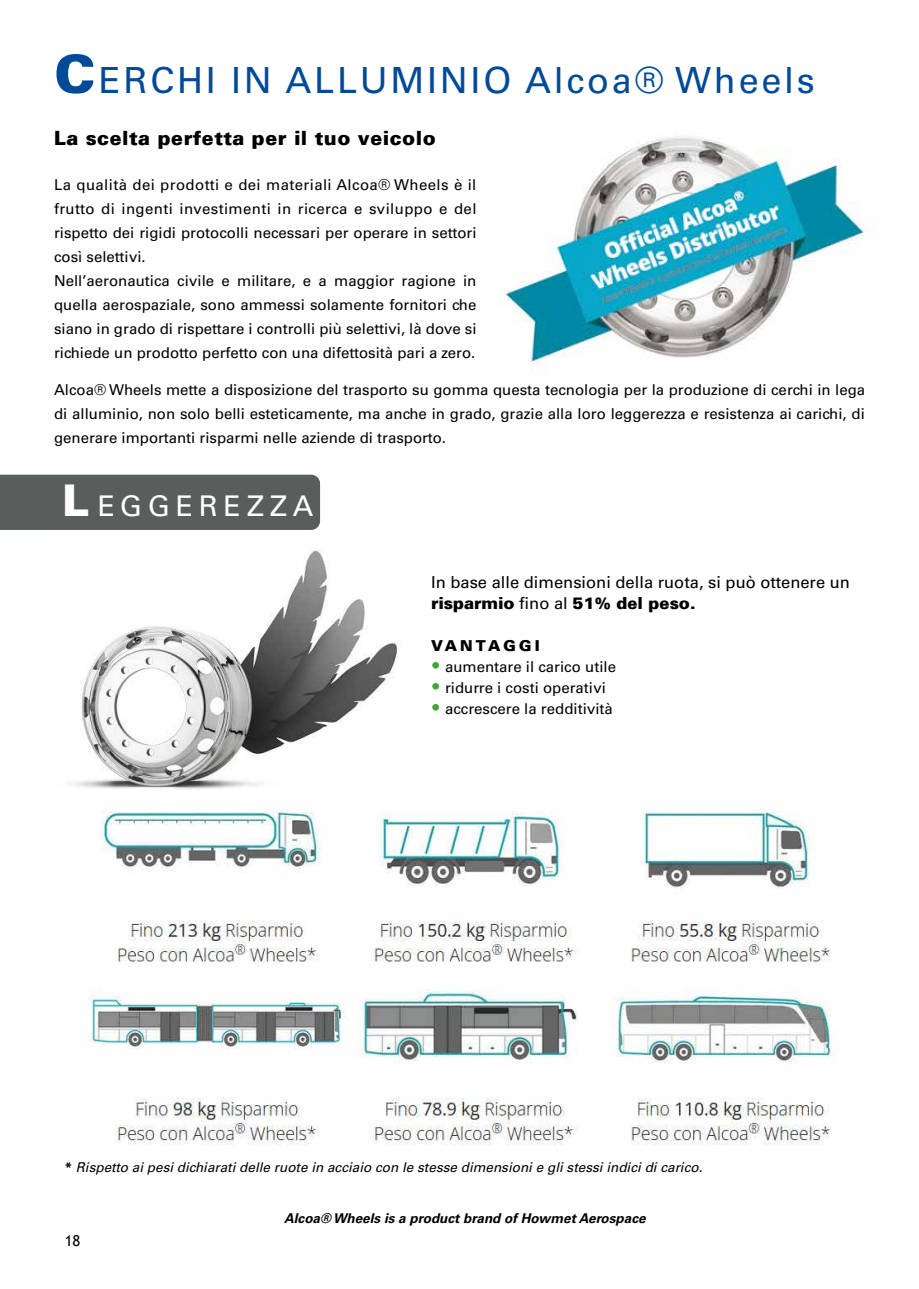
<style>
.page{position:relative;width:919px;height:1289px;background:#fff}
.page>*{position:absolute;margin:0;border:0;box-sizing:border-box;transform-origin:0 0}
.t1{font:36px "Univers LT Std";letter-spacing:.075em;color:#004a98}
.t2{font:28.5px "Univers LT Std";letter-spacing:.2em;color:#fff}
.t3{font:900 19.5px "Univers";letter-spacing:.025em;color:#000}
.t4{font:16.5px "Univers LT Std";color:#000}
.t5{font:900 16.5px "Univers";color:#000}
.t6{font:15px/24px "Univers LT Std";color:#000}
.t7{font:900 15px "Univers";letter-spacing:.2em;color:#000}
.t8{font:15px "Trebuchet MS";color:#000}
.t9{font:italic 13.5px "Univers LT Std";color:#000}
.t10{font:italic 700 13.5px "Univers LT Std";color:#000}
.s1{font-family:"Univers";font-weight:900;font-size:52.5px}
.s2{font-family:"Univers";font-weight:900;font-size:43.5px}
.s3{font-family:"Univers LT Std";font-weight:400}
.s4{font-family:"Univers";font-weight:300;font-size:18px;color:#3fa535}
.s5{font-weight:700;font-style:normal}
</style>
<div class="page">
<img style="left:501px;top:136px;width:375px;height:238px">
<img style="left:89px;top:811px;width:745px;height:341px">
<img style="left:73px;top:550px;width:326px;height:239px">
<div style="left:0;top:474px;width:320px;height:56px;background:#585e5b"></div>
<h1 class="t1" style="left:54px;top:59px;width:762px"><span class="s1">C</span>ERCHI IN ALLUMINIO Alcoa® Wheels</h1>
<h3 class="t3" style="left:54px;top:125px;width:383px">La scelta perfetta per il tuo veicolo</h3>
<p class="t6" style="left:54px;top:172px;width:424px">La qualità dei prodotti e dei materiali Alcoa® Wheels è il frutto di ingenti investimenti in ricerca e sviluppo e del rispetto dei rigidi protocolli necessari per operare in settori così selettivi.<br>Nell’aeronautica civile e militare, e a maggior ragione in quella aerospaziale, sono ammessi solamente fornitori che siano in grado di rispettare i controlli più selettivi, là dove si richiede un prodotto perfetto con una difettosità pari a zero.</p>
<p class="t6" style="left:54px;top:377px;width:812px;text-align:justify">Alcoa® Wheels mette a disposizione del trasporto su gomma questa tecnologia per la produzione di cerchi in lega di alluminio, non solo belli esteticamente, ma anche in grado, grazie alla loro leggerezza e resistenza ai carichi, di generare importanti risparmi nelle aziende di trasporto.</p>
<h2 class="t2" style="left:63px;top:488px;width:252px"><span class="s2">L</span>EGGEREZZA</h2>
<p class="t4" style="left:431px;top:572px;width:420px">In base alle dimensioni della ruota, si può ottenere un</p>
<p class="t5" style="left:431px;top:592px;width:266px">risparmio <span class="s3">fino al</span> 51% del peso.</p>
<p class="t7" style="left:431px;top:635px;width:110px">VANTAGGI</p>
<p class="t6" style="left:431px;top:656px;width:186px;line-height:21px"><span class="s4">∙</span> aumentare il carico utile <span class="s4">∙</span> ridurre i costi operativi <span class="s4">∙</span> accrescere la redditività</p>
<p class="t9" style="left:65px;top:1159px;width:639px"><span class="s5">*</span> Rispetto ai pesi dichiarati delle ruote in acciaio con le stesse dimensioni e gli stessi indici di carico.</p>
<p class="t10" style="left:284px;top:1210px;width:363px">Alcoa® Wheels is a product brand of Howmet Aerospace</p>
<p class="t8" style="left:65px;top:1231px;width:17px">18</p>
</div>
